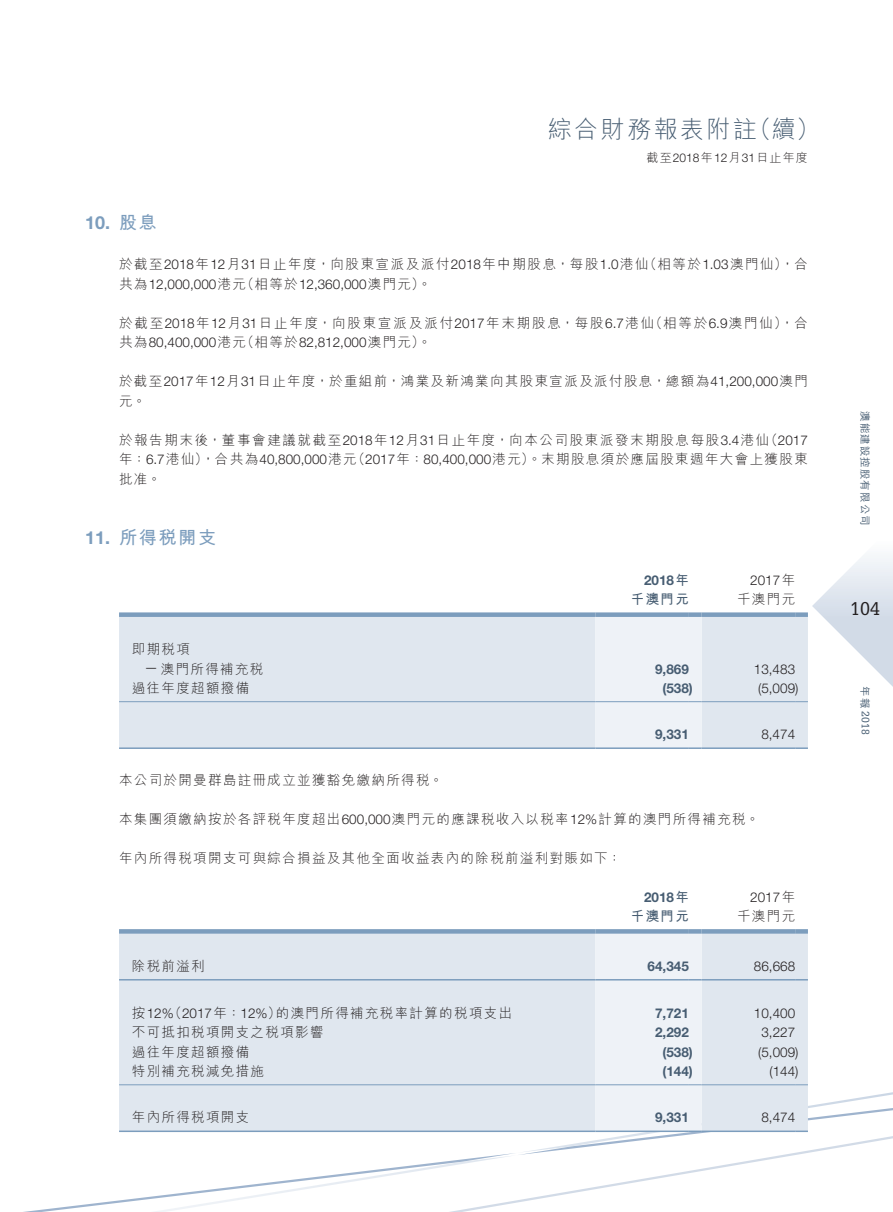
<style>
.page{position:relative;width:893px;height:1212px;background:#fff}
.page>*{position:absolute;margin:0;border:0;box-sizing:border-box;transform-origin:0 0}
.t1{font:300 24px "M Hei HK";letter-spacing:.1em;color:#475d72}
.t2{font:700 18px "M Hei HK";letter-spacing:.1em;color:#7c9dbd}
.t3{font:700 18px "Helvetica Neue LT Std";color:#7c9dbd}
.t4{font:18px "Glypha LT Std";color:#231f20}
.t5{font:300 13.5px/19.5px "M Hei HK";letter-spacing:.1em;color:#231f20}
.t6{font:300 13.5px "Helvetica Neue LT Std";color:#231f20}
.t7{font:300 13.5px/19.5px "M Hei HK";letter-spacing:.12em;color:#231f20}
.t8{font:700 13.5px "Helvetica Neue LT Std";color:#475d72}
.t9{font:300 13.5px "M Hei HK";letter-spacing:.135em;color:#231f20}
.t10{font:700 13.5px "M Hei HK";letter-spacing:.1em;color:#475d72}
.t11{font:300 12px "M Hei HK";letter-spacing:.1em;color:#231f20}
.t12{font:500 10.5px "M Hei HK";letter-spacing:.1em;color:#475d72}
.t13{font:10.5px "Glypha LT Std";color:#475d72}
.s1{font-family:"Helvetica Neue LT Std"}
.s2{font-family:"M Hei HK"}
.s3{font-family:"M Hei HK";font-weight:500}
</style>
<div class="page">
<svg style="left:23px;top:1092px;width:870px;height:120px"></svg>
<div style="left:119px;top:617px;width:676px;height:130px;background:#e0e7ef"></div>
<hr style="left:119px;top:701px;width:476px;height:1px;background:#7c9dbd">
<hr style="left:702px;top:701px;width:93px;height:1px;background:#7c9dbd">
<hr style="left:119px;top:747px;width:476px;height:2px;background:#7c9dbd">
<div style="left:595px;top:617px;width:107px;height:132px;background:#eef2f7"></div>
<hr style="left:702px;top:747px;width:93px;height:2px;background:#7c9dbd">
<svg style="left:795px;top:556px;width:98px;height:193px"></svg>
<div style="left:119px;top:612px;width:476px;height:5px;background:#7c9dbd"></div>
<div style="left:595px;top:612px;width:94px;height:5px;background:#7c9dbd"></div>
<div style="left:689px;top:612px;width:13px;height:5px;background:#7c9dbd"></div>
<div style="left:702px;top:612px;width:93px;height:5px;background:#7c9dbd"></div>
<div style="left:795px;top:612px;width:13px;height:5px;background:#7c9dbd"></div>
<div style="left:119px;top:934px;width:689px;height:196px;background:#e0e7ef"></div>
<hr style="left:119px;top:1084px;width:476px;height:1px;background:#7c9dbd">
<hr style="left:702px;top:1084px;width:93px;height:1px;background:#7c9dbd">
<svg style="left:795px;top:1084px;width:13px;height:1px"></svg>
<hr style="left:119px;top:979px;width:476px;height:1px;background:#7c9dbd">
<hr style="left:702px;top:979px;width:93px;height:1px;background:#7c9dbd">
<svg style="left:795px;top:979px;width:13px;height:1px"></svg>
<hr style="left:119px;top:1130px;width:476px;height:2px;background:#7c9dbd">
<div style="left:595px;top:934px;width:107px;height:198px;background:#eef2f7"></div>
<hr style="left:702px;top:1130px;width:93px;height:2px;background:#7c9dbd">
<svg style="left:795px;top:1130px;width:13px;height:2px"></svg>
<div style="left:119px;top:929px;width:476px;height:5px;background:#7c9dbd"></div>
<div style="left:595px;top:929px;width:94px;height:5px;background:#7c9dbd"></div>
<div style="left:689px;top:929px;width:13px;height:5px;background:#7c9dbd"></div>
<div style="left:702px;top:929px;width:93px;height:5px;background:#7c9dbd"></div>
<div style="left:795px;top:929px;width:13px;height:5px;background:#7c9dbd"></div>
<h1 class="t1" style="left:748px;top:117px;width:73px">（續(</h1>
<h1 class="t1" style="left:548px;top:117px;width:210px">綜合財務報表附註</h1>
<p class="t11" style="left:646px;top:151px;width:163px">截至<span class="s1">2018</span>年<span class="s1">12</span>月<span class="s1">31</span>日止年度</p>
<h2 class="t3" style="left:85px;top:211px;width:27px">10.</h2>
<h2 class="t2" style="left:119px;top:209px;width:39px">股息</h2>
<p class="t5" style="left:119px;top:254px;width:531px">於截至<span class="s1">2018</span>年<span class="s1">12</span>月<span class="s1">31</span>日止年度，向股東宣派及派付<span class="s1">2018</span>年中期股息，每股<span class="s1">1.0</span>港仙</p>
<p class="t6" style="left:241px;top:276px;width:192px"><span class="s2">（相等於</span>12,360,000<span class="s2">澳門元。(</span></p>
<p class="t5" style="left:644px;top:254px;width:166px">（相等於<span class="s1">1.03</span>澳門仙，）合</p>
<p class="t6" style="left:119px;top:276px;width:128px"><span class="s2">共為</span>12,000,000<span class="s2">港元</span></p>
<p class="t9" style="left:119px;top:316px;width:537px">於截至<span class="s1">2018</span>年<span class="s1">12</span>月<span class="s1">31</span>日止年度，向股東宣派及派付<span class="s1">2017</span>年末期股息，每股<span class="s1">6.7</span>港仙</p>
<p class="t6" style="left:241px;top:334px;width:192px"><span class="s2">（相等於</span>82,812,000<span class="s2">澳門元。(</span></p>
<p class="t5" style="left:649px;top:313px;width:160px">（相等於<span class="s1">6.9</span>澳門仙，）合</p>
<p class="t6" style="left:119px;top:334px;width:128px"><span class="s2">共為</span>80,400,000<span class="s2">港元</span></p>
<p class="t5" style="left:119px;top:371px;width:690px">於截至<span class="s1">2017</span>年<span class="s1">12</span>月<span class="s1">31</span>日止年度，於重組前，鴻業及新鴻業向其股東宣派及派付股息，總額為<span class="s1">41,200,000</span>澳門元。</p>
<p class="t6" style="left:764px;top:432px;width:45px"><span class="s2">)</span>2017</p>
<p class="t7" style="left:352px;top:430px;width:458px;text-indent:-233px">於報告期末後，董事會建議就截至<span class="s1">2018</span>年<span class="s1">12</span>月<span class="s1">31</span>日止年度，向本公司股東派發末期股息每股<span class="s1">3.4</span>港仙（<span class="s1">2017</span>年：<span class="s1">80,400,000</span>港元）。末期股息須於應屆股東週年大會上獲股東</p>
<p class="t6" style="left:119px;top:451px;width:239px"><span class="s2">年：</span>6.7<span class="s2">港仙，）合共為</span>40,800,000<span class="s2">港元</span></p>
<p class="t5" style="left:119px;top:469px;width:43px">批准。</p>
<h2 class="t3" style="left:85px;top:526px;width:27px">11.</h2>
<h2 class="t2" style="left:119px;top:524px;width:99px">所得稅開支</h2>
<p class="t8" style="left:644px;top:572px;width:46px">2018<span class="s2">年</span></p>
<p class="t10" style="left:631px;top:589px;width:60px">千澳門元</p>
<p class="t6" style="left:750px;top:572px;width:46px">2017<span class="s2">年</span></p>
<p class="t5" style="left:737px;top:589px;width:60px">千澳門元</p>
<p class="t5" style="left:132px;top:639px;width:60px">即期稅項</p>
<p class="t5" style="left:161px;top:659px;width:104px">澳門所得補充稅</p>
<p class="t6" style="left:145px;top:659px;width:15px">—</p>
<p class="t8" style="left:655px;top:660px;width:35px">9,869</p>
<p class="t6" style="left:754px;top:661px;width:43px">13,483</p>
<p class="t5" style="left:132px;top:678px;width:119px">過往年度超額撥備</p>
<p class="t8" style="left:662px;top:680px;width:32px">)538(</p>
<p class="t6" style="left:758px;top:680px;width:42px">)5,009(</p>
<p class="t8" style="left:655px;top:726px;width:35px">9,331</p>
<p class="t6" style="left:761px;top:726px;width:35px">8,474</p>
<p class="t5" style="left:119px;top:769px;width:326px">本公司於開曼群島註冊成立並獲豁免繳納所得稅。</p>
<p class="t5" style="left:119px;top:808px;width:642px">本集團須繳納按於各評稅年度超出<span class="s1">600,000</span>澳門元的應課稅收入以稅率<span class="s1">12%</span>計算的澳門所得補充稅。</p>
<p class="t5" style="left:119px;top:847px;width:504px">年內所得稅項開支可與綜合損益及其他全面收益表內的除稅前溢利對賬如下：</p>
<p class="t6" style="left:750px;top:888px;width:46px">2017<span class="s2">年</span></p>
<p class="t8" style="left:644px;top:888px;width:46px">2018<span class="s2">年</span></p>
<p class="t10" style="left:631px;top:906px;width:60px">千澳門元</p>
<p class="t5" style="left:737px;top:906px;width:60px">千澳門元</p>
<p class="t5" style="left:132px;top:956px;width:74px">除稅前溢利</p>
<p class="t8" style="left:648px;top:958px;width:43px">64,345</p>
<p class="t6" style="left:754px;top:958px;width:43px">86,668</p>
<p class="t6" style="left:169px;top:1005px;width:114px"><span class="s2">（</span>2017<span class="s2">年：</span>12%<span class="s2">）</span></p>
<p class="t6" style="left:132px;top:1005px;width:43px"><span class="s2">按</span>12%</p>
<p class="t5" style="left:276px;top:1003px;width:238px">的澳門所得補充稅率計算的稅項支出</p>
<p class="t8" style="left:655px;top:1004px;width:35px">7,721</p>
<p class="t6" style="left:754px;top:1005px;width:43px">10,400</p>
<p class="t5" style="left:132px;top:1022px;width:193px">不可抵扣稅項開支之稅項影響</p>
<p class="t8" style="left:655px;top:1024px;width:35px">2,292</p>
<p class="t6" style="left:761px;top:1024px;width:35px">3,227</p>
<p class="t5" style="left:132px;top:1042px;width:119px">過往年度超額撥備</p>
<p class="t8" style="left:662px;top:1043px;width:32px">)538(</p>
<p class="t6" style="left:758px;top:1044px;width:42px">)5,009(</p>
<p class="t5" style="left:132px;top:1061px;width:134px">特別補充稅減免措施</p>
<p class="t8" style="left:662px;top:1063px;width:32px">)144(</p>
<p class="t6" style="left:769px;top:1063px;width:31px">)144(</p>
<p class="t5" style="left:132px;top:1107px;width:119px">年內所得稅項開支</p>
<p class="t8" style="left:655px;top:1109px;width:35px">9,331</p>
<p class="t6" style="left:761px;top:1109px;width:35px">8,474</p>
<p class="t12" style="left:873px;top:411px;width:116px;rotate:90deg">澳能建設控股有限公司</p>
<h2 class="t4" style="left:850px;top:598px;width:32px">104</h2>
<p class="t13" style="left:872px;top:686px;width:50px;rotate:90deg"><span class="s3">年報</span> 2018</p>
</div>
